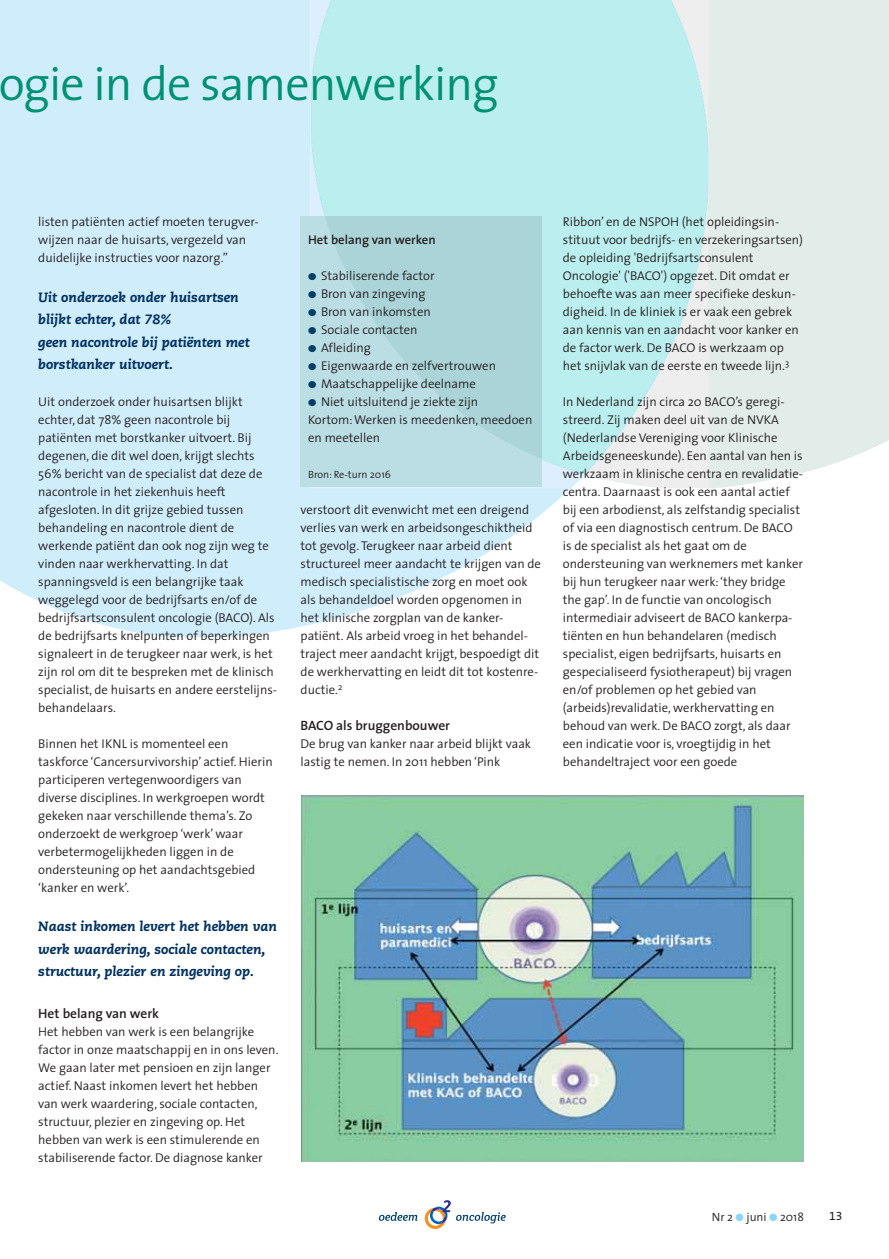
<style>
.page{position:relative;width:889px;height:1259px;background:#fff}
.page>*{position:absolute;margin:0;border:0;box-sizing:border-box;transform-origin:0 0}
.t1{font:300 48px "The Sans";letter-spacing:-.02em;color:#009174}
.t2{font:italic 800 13.5px/22.5px "Caecilia LT Std";color:#00305e}
.t3{font:600 13.5px "The Sans";color:#231f20}
.t4{font:300 12.75px/18px "The Sans";color:#231f20}
.t5{font:600 12.75px "The Sans";color:#231f20}
.t6{font:300 12px "The Sans";color:#231f20}
.t7{font:12px "The Sans Expert";color:#231f20}
.t8{font:300 10.5px "The Sans";color:#231f20}
.s1{color:#003e67}
.s2{color:#88d6f8}
</style>
<div class="page">
<img style="left:310px;top:0;width:579px;height:488px">
<svg style="left:379px;top:1212px;width:38px;height:8px"></svg>
<svg style="left:425px;top:1200px;width:81px;height:29px"></svg>
<img style="left:300px;top:217px;width:241px;height:269px">
<img style="left:301px;top:796px;width:502px;height:366px">
<h1 class="t1" style="left:-2px;top:60px;width:502px">ogie in de samenwerking</h1>
<p class="t4" style="left:38px;top:213px;width:222px">listen patiënten actief moeten terugver&shy;wijzen naar de huisarts, vergezeld van duidelijke instructies voor nazorg.”</p>
<p class="t2" style="left:38px;top:287px;width:213px">Uit onderzoek onder huisartsen blijkt echter, dat 78%<br>geen nacontrole bij patiënten met borstkanker uitvoert.</p>
<p class="t4" style="left:38px;top:393px;width:240px">Uit onderzoek onder huisartsen blijkt echter, dat 78% geen nacontrole bij patiënten met borstkanker uitvoert. Bij degenen, die dit wel doen, krijgt slechts 56% bericht van de specialist dat deze de nacontrole in het ziekenhuis heeft afgesloten. In dit grijze gebied tussen behandeling en nacontrole dient de werkende patiënt dan ook nog zijn weg te vinden naar werkhervatting. In dat spanningsveld is een belangrijke taak weggelegd voor de bedrijfsarts en/of de bedrijfsartsconsulent oncologie (BACO). Als de bedrijfsarts knelpunten of beperkingen signaleert in de terugkeer naar werk, is het zijn rol om dit te bespreken met de klinisch specialist, de huisarts en andere eerstelijns&shy;behandelaars.</p>
<p class="t4" style="left:38px;top:735px;width:236px">Binnen het IKNL is momenteel een taskforce ‘Cancersurvivorship’ actief. Hierin participeren vertegenwoordigers van diverse disciplines. In werkgroepen wordt gekeken naar verschillende thema’s. Zo onderzoekt de werkgroep ‘werk’ waar verbetermogelijkheden liggen in de ondersteuning op het aandachtsgebied ‘kanker en werk’.</p>
<p class="t2" style="left:38px;top:916px;width:240px">Naast inkomen levert het hebben van werk waardering, sociale contacten, structuur, plezier en zingeving op.</p>
<p class="t3" style="left:38px;top:1008px;width:122px">Het belang van werk</p>
<p class="t4" style="left:38px;top:1023px;width:242px">Het hebben van werk is een belangrijke factor in onze maatschappij en in ons leven.<br>We gaan later met pensioen en zijn langer actief. Naast inkomen levert het hebben van werk waardering, sociale contacten, structuur, plezier en zingeving op. Het hebben van werk is een stimulerende en stabiliserende factor. De diagnose kanker</p>
<p class="t5" style="left:308px;top:235px;width:129px">Het belang van werken</p>
<p class="t4" style="left:308px;top:267px;width:128px"><span class="s1">●</span> Stabiliserende factor</p>
<p class="t4" style="left:308px;top:285px;width:119px"><span class="s1">●</span> Bron van zingeving</p>
<p class="t4" style="left:308px;top:303px;width:124px"><span class="s1">●</span> Bron van inkomsten</p>
<p class="t4" style="left:308px;top:321px;width:111px"><span class="s1">●</span> Sociale contacten</p>
<p class="t4" style="left:308px;top:339px;width:64px"><span class="s1">●</span> Afleiding</p>
<p class="t4" style="left:308px;top:357px;width:189px"><span class="s1">●</span> Eigenwaarde en zelfvertrouwen</p>
<p class="t4" style="left:308px;top:375px;width:169px"><span class="s1">●</span> Maatschappelijke deelname</p>
<p class="t4" style="left:308px;top:393px;width:226px"><span class="s1">●</span> Niet uitsluitend je ziekte zijn<br>Kortom: Werken is meedenken, meedoen en meetellen</p>
<p class="t8" style="left:308px;top:469px;width:84px">Bron: Re-turn 2016</p>
<p class="t4" style="left:300px;top:501px;width:242px">verstoort dit evenwicht met een dreigend verlies van werk en arbeidsongeschiktheid tot gevolg. Terugkeer naar arbeid dient structureel meer aandacht te krijgen van de medisch specialistische zorg en moet ook als behandeldoel worden opgenomen in het klinische zorgplan van de kanker&shy;patiënt. Als arbeid vroeg in het behandel&shy;traject meer aandacht krijgt, bespoedigt dit de werkhervatting en leidt dit tot kostenre&shy;ductie.<sup>2</sup></p>
<p class="t3" style="left:300px;top:720px;width:151px">BACO als bruggenbouwer</p>
<p class="t4" style="left:300px;top:735px;width:232px">De brug van kanker naar arbeid blijkt vaak lastig te nemen. In 2011 hebben ‘Pink</p>
<p class="t4" style="left:563px;top:213px;width:242px">Ribbon’ en de NSPOH (het opleidingsin&shy;stituut voor bedrijfs- en verzekeringsartsen) de opleiding 'Bedrijfsartsconsulent Oncologie' ('BACO') opgezet. Dit omdat er behoefte was aan meer specifieke deskun&shy;digheid. In de kliniek is er vaak een gebrek aan kennis van en aandacht voor kanker en de factor werk. De BACO is werkzaam op het snijvlak van de eerste en tweede lijn.<sup>3</sup></p>
<p class="t4" style="left:563px;top:393px;width:242px">In Nederland zijn circa 20 BACO’s geregi&shy;streerd. Zij maken deel uit van de NVKA (Nederlandse Vereniging voor Klinische Arbeidsgeneeskunde). Een aantal van hen is werkzaam in klinische centra en revalidatie&shy;centra. Daarnaast is ook een aantal actief bij een arbodienst, als zelfstandig specialist of via een diagnostisch centrum. De BACO is de specialist als het gaat om de ondersteuning van werknemers met kanker bij hun terugkeer naar werk: ‘they bridge the gap’. In de functie van oncologisch intermediair adviseert de BACO kankerpa&shy;tiënten en hun behandelaren (medisch specialist, eigen bedrijfsarts, huisarts en gespecialiseerd fysiotherapeut) bij vragen en/of problemen op het gebied van (arbeids)revalidatie, werkhervatting en behoud van werk. De BACO zorgt, als daar een indicatie voor is, vroegtijdig in het behandeltraject voor een goede</p>
<p class="t6" style="left:712px;top:1210px;width:94px">Nr 2 <span class="s2">●</span> juni <span class="s2">●</span> 2018</p>
<p class="t7" style="left:829px;top:1209px;width:15px">13</p>
</div>
